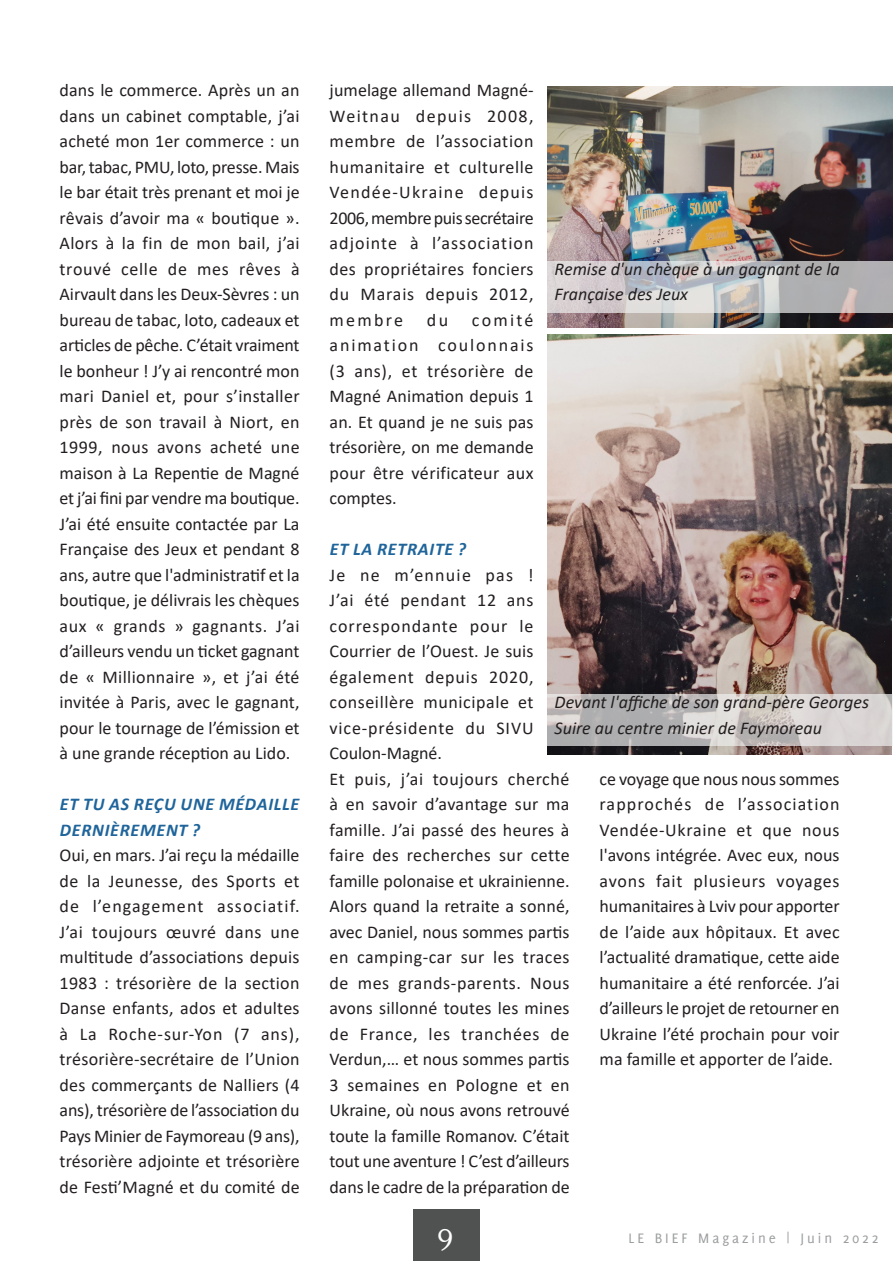
<style>
.page{position:relative;width:893px;height:1263px;background:#fff}
.page>*{position:absolute;margin:0;border:0;box-sizing:border-box;transform-origin:0 0}
.t1{font:30px "November Medium Normal";color:#fff}
.Body_article{font:18px/25.5px "Calibri";color:#231f20;text-align:justify}
.Body_article-2{font:italic 18px/25.5px "Calibri";color:#231f20}
.Body_caps_italic{font:italic 700 18px/25.5px "Calibri";letter-spacing:.04em;color:#1f659b}
.t2{font:15px "Delicious";letter-spacing:.2em;color:#9a9c9e}
</style>
<div class="page">
<img style="left:547px;top:87px;width:346px;height:240px">
<img style="left:547px;top:334px;width:345px;height:420px">
<svg style="left:547px;top:261px;width:346px;height:51px;background:#c4c2c4"></svg>
<svg style="left:547px;top:694px;width:346px;height:52px;background:#c7c3c3"></svg>
<div style="left:413px;top:1209px;width:66px;height:51px;background:#505252"></div>
<p class="Body_article" style="left:60px;top:77px;width:242px">dans le commerce. Après un an dans un cabinet comptable, j’ai acheté mon 1er commerce : un bar, tabac, PMU, loto, presse. Mais le bar était très prenant et moi je rêvais d’avoir ma « boutique ».<br>Alors à la fin de mon bail, j’ai trouvé celle de mes rêves à Airvault dans les Deux-Sèvres : un bureau de tabac, loto, cadeaux et articles de pêche. C’était vraiment le bonheur ! J’y ai rencontré mon mari Daniel et, pour s’installer près de son travail à Niort, en 1999, nous avons acheté une maison à La Repentie de Magné et j’ai fini par vendre ma boutique.<br>J’ai été ensuite contactée par La Française des Jeux et pendant 8 ans, autre que l'administratif et la boutique, je délivrais les chèques aux « grands » gagnants. J’ai d’ailleurs vendu un ticket gagnant de « Millionnaire », et j’ai été invitée à Paris, avec le gagnant, pour le tournage de l’émission et à une grande réception au Lido.</p>
<p class="Body_caps_italic" style="left:60px;top:791px;width:241px">ET TU AS REÇU UNE MÉDAILLE<br>DERNIÈREMENT ?</p>
<p class="Body_article" style="left:60px;top:842px;width:242px">Oui, en mars. J’ai reçu la médaille de la Jeunesse, des Sports et de l’engagement associatif.<br>J’ai toujours œuvré dans une multitude d’associations depuis 1983 : trésorière de la section Danse enfants, ados et adultes à La Roche-sur-Yon (7 ans), trésorière-secrétaire de l’Union des commerçants de Nalliers (4 ans), trésorière de l’association du Pays Minier de Faymoreau (9 ans), trésorière adjointe et trésorière de Festi’Magné et du comité de</p>
<p class="Body_article" style="left:330px;top:77px;width:206px">jumelage allemand Magné-Weitnau depuis 2008, membre de l’association humanitaire et culturelle Vendée-Ukraine depuis 2006, membre puis secrétaire adjointe à l’association des propriétaires fonciers du Marais depuis 2012, membre</p>
<p class="Body_article-2" style="left:555px;top:255px;width:287px">Remise d'un chèque à un gagnant de la<br>Française des Jeux</p>
<p class="Body_article" style="left:330px;top:306px;width:206px;text-indent:142px">comité animation coulonnais (3 ans), et trésorière de Magné Animation depuis 1 an. Et quand je ne suis pas trésorière, on me demande pour être vérificateur aux comptes.</p>
<p class="Body_caps_italic" style="left:330px;top:536px;width:138px">ET LA RETRAITE ?</p>
<p class="Body_article" style="left:330px;top:561px;width:206px">Je ne m’ennuie pas !<br>J’ai été pendant 12 ans correspondante pour le Courrier de l’Ouest. Je suis également depuis 2020, conseillère municipale et vice-présidente du SIVU Coulon-Magné.</p>
<p class="Body_article" style="left:330px;top:765px;width:242px">Et puis, j’ai toujours cherché à en savoir d’avantage sur ma famille. J’ai passé des heures à faire des recherches sur cette famille polonaise et ukrainienne.<br>Alors quand la retraite a sonné, avec Daniel, nous sommes partis en camping-car sur les traces de mes grands-parents. Nous avons sillonné toutes les mines de France, les tranchées de Verdun,… et nous sommes partis 3 semaines en Pologne et en Ukraine, où nous avons retrouvé toute la famille Romanov. C’était tout une aventure ! C’est d’ailleurs dans le cadre de la préparation de</p>
<p class="Body_article" style="left:600px;top:765px;width:242px">ce voyage que nous nous sommes rapprochés de l’association Vendée-Ukraine et que nous l'avons intégrée. Avec eux, nous avons fait plusieurs voyages humanitaires à Lviv pour apporter de l’aide aux hôpitaux. Et avec l’actualité dramatique, cette aide humanitaire a été renforcée. J’ai d’ailleurs le projet de retourner en Ukraine l’été prochain pour voir ma famille et apporter de l’aide.</p>
<p class="Body_article" style="left:427px;top:306px;width:23px">du</p>
<p class="Body_article-2" style="left:555px;top:689px;width:316px">Devant l'affiche de son grand-père Georges<br>Suire au centre minier de Faymoreau</p>
<h1 class="t1" style="left:438px;top:1222px;width:17px">9</h1>
<p class="t2" style="left:629px;top:1230px;width:252px">LE BIEF Magazine | Juin 2022</p>
</div>
